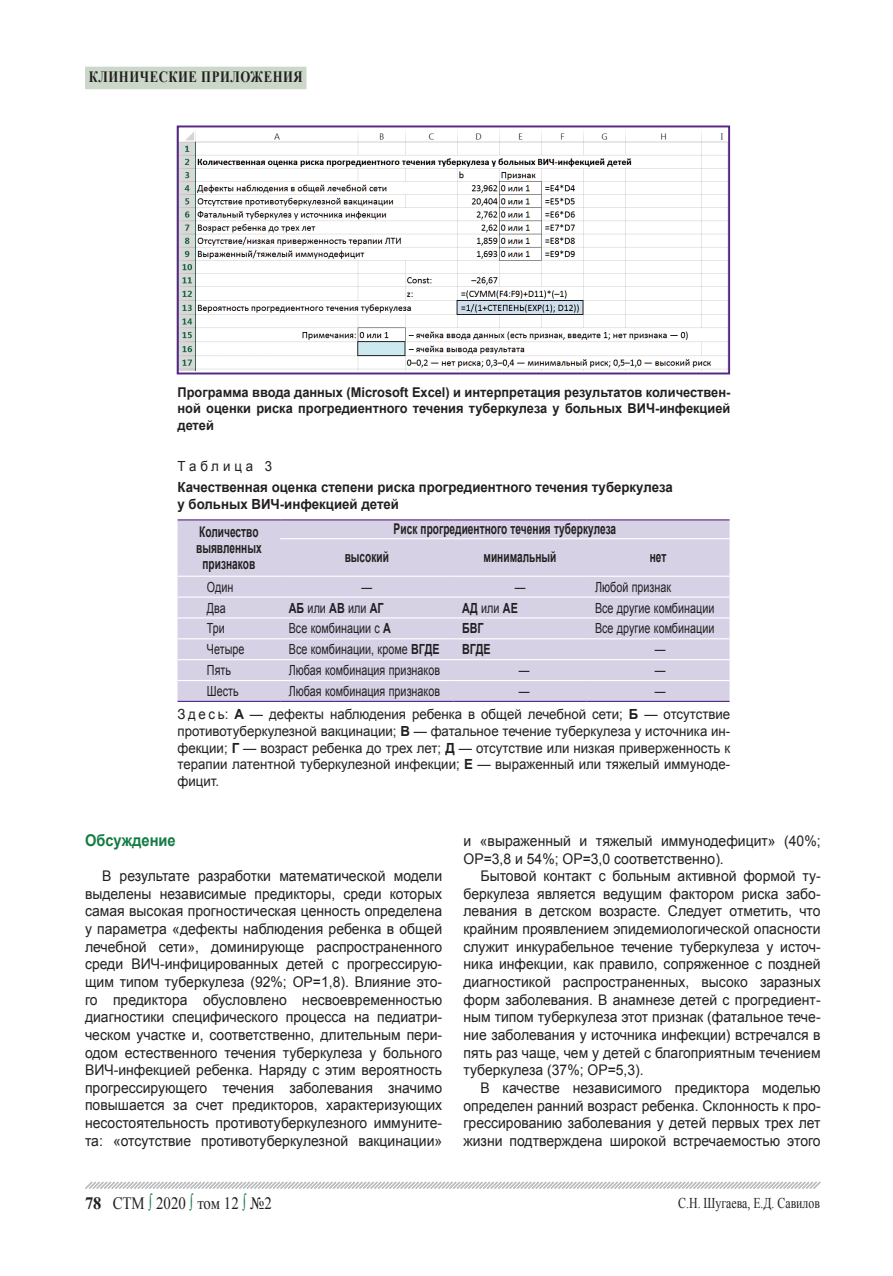
<style>
.page{position:relative;width:893px;height:1276px;background:#fff}
.page>*{position:absolute;margin:0;border:0;box-sizing:border-box;transform-origin:0 0}
.t1{font:17.4px "Times New Roman";color:#231f20;scale:.86 1}
.t2{font:700 16.2px "Arial";color:#127c43;scale:.9 1}
.t3{font:700 15.75px "Times New Roman";letter-spacing:.04em;color:#231f20;scale:.81 1}
.t4{font:15px "Times New Roman";color:#231f20;scale:.79 1}
.t5{font:700 14.85px/16.2px "Arial";letter-spacing:.005em;color:#231f20;text-align:center;scale:.68 1}
.t6{font:14.7px/17.7px "Arial";color:#231f20;text-align:justify;scale:.95 1}
.t7{font:13.95px/23.1px "Arial";color:#231f20;scale:.77 1}
.t8{font:13.95px/16.8px "Arial";color:#231f20;text-align:justify;scale:.95 1}
.t9{font:700 13.95px/16.8px "Arial";color:#231f20;scale:.95 1}
.t10{font:700 13.95px "Arial";color:#231f20;scale:.77 1}
.t11{font:13.95px "Arial";letter-spacing:.3em;color:#231f20;scale:.95 1}
.t12{font:700 13.5px/16.2px "Arial";color:#231f20;text-align:justify;scale:.95 1}
.s1{font-weight:400}
.s2{font-weight:700}
.s3{color:#127c43}
</style>
<div class="page">
<div style="left:85px;top:67px;width:221px;height:22px;background:#cbd8c9"></div>
<svg style="left:85px;top:1181px;width:736px;height:8px"></svg>
<img style="left:180px;top:131px;width:547px;height:239px">
<div style="left:177px;top:125px;width:553px;height:249px;border:2px solid #542685"></div>
<div style="left:178px;top:520px;width:552px;height:181px;background:#d7d1e6"></div>
<hr style="left:280px;top:538px;width:174px;height:1px;background:#fff">
<hr style="left:454px;top:538px;width:132px;height:1px;background:#fff">
<hr style="left:586px;top:538px;width:144px;height:1px;background:#fff">
<hr style="left:178px;top:575px;width:102px;height:2px;background:#fff">
<hr style="left:280px;top:575px;width:174px;height:2px;background:#fff">
<hr style="left:454px;top:575px;width:132px;height:2px;background:#fff">
<hr style="left:586px;top:575px;width:144px;height:2px;background:#fff">
<hr style="left:178px;top:596px;width:102px;height:1px;background:#fff">
<hr style="left:280px;top:596px;width:174px;height:1px;background:#fff">
<hr style="left:454px;top:596px;width:132px;height:1px;background:#fff">
<hr style="left:586px;top:596px;width:144px;height:1px;background:#fff">
<hr style="left:178px;top:617px;width:102px;height:1px;background:#fff">
<hr style="left:280px;top:617px;width:174px;height:1px;background:#fff">
<hr style="left:454px;top:617px;width:132px;height:1px;background:#fff">
<hr style="left:586px;top:617px;width:144px;height:1px;background:#fff">
<hr style="left:178px;top:638px;width:102px;height:1px;background:#fff">
<hr style="left:280px;top:638px;width:174px;height:1px;background:#fff">
<hr style="left:454px;top:638px;width:132px;height:1px;background:#fff">
<hr style="left:586px;top:638px;width:144px;height:1px;background:#fff">
<hr style="left:178px;top:659px;width:102px;height:1px;background:#fff">
<hr style="left:280px;top:659px;width:174px;height:1px;background:#fff">
<hr style="left:454px;top:659px;width:132px;height:1px;background:#fff">
<hr style="left:586px;top:659px;width:144px;height:1px;background:#fff">
<hr style="left:178px;top:680px;width:102px;height:1px;background:#fff">
<hr style="left:280px;top:680px;width:174px;height:1px;background:#fff">
<hr style="left:454px;top:680px;width:132px;height:1px;background:#fff">
<hr style="left:586px;top:680px;width:144px;height:1px;background:#fff">
<hr style="left:178px;top:519px;width:102px;height:1px;background:#542685">
<hr style="left:280px;top:519px;width:174px;height:1px;background:#542685">
<hr style="left:454px;top:519px;width:132px;height:1px;background:#542685">
<hr style="left:586px;top:519px;width:144px;height:1px;background:#542685">
<hr style="left:178px;top:701px;width:102px;height:1px;background:#542685">
<hr style="left:280px;top:701px;width:174px;height:1px;background:#542685">
<hr style="left:454px;top:701px;width:132px;height:1px;background:#542685">
<hr style="left:586px;top:701px;width:144px;height:1px;background:#542685">
<p class="t3" style="left:89px;top:66px;width:266px">клинические приложения</p>
<p class="t12" style="left:178px;top:385px;width:583px">Программа ввода данных (Microsoft Excel) и интерпретация результатов количествен&shy;ной оценки риска прогредиентного течения туберкулеза у больных ВИЧ-инфекцией детей</p>
<p class="t11" style="left:178px;top:457px;width:101px">Таблица 3</p>
<p class="t9" style="left:178px;top:479px;width:523px">Качественная оценка степени риска прогредиентного течения туберкулеза у больных ВИЧ-инфекцией детей</p>
<p class="t5" style="left:196px;top:524px;width:98px">Количество выявленных признаков</p>
<p class="t5" style="left:394px;top:521px;width:329px">Риск прогредиентного течения туберкулеза</p>
<p class="t5" style="left:345px;top:549px;width:67px">высокий</p>
<p class="t5" style="left:484px;top:549px;width:109px">минимальный</p>
<p class="t5" style="left:650px;top:549px;width:26px">нет</p>
<p class="t7" style="left:207px;top:575px;width:36px">Один</p>
<p class="t7" style="left:362px;top:575px;width:15px">—</p>
<p class="t7" style="left:515px;top:575px;width:15px">—</p>
<p class="t7" style="left:595px;top:575px;width:100px">Любой признак</p>
<p class="t7" style="left:207px;top:596px;width:26px">Два</p>
<p class="t10" style="left:289px;top:598px;width:125px">АБ <span class="s1">или</span> АВ <span class="s1">или</span> АГ</p>
<p class="t10" style="left:462px;top:598px;width:74px">АД <span class="s1">или</span> АЕ</p>
<p class="t7" style="left:595px;top:596px;width:156px">Все другие комбинации</p>
<p class="t7" style="left:207px;top:617px;width:25px">Три</p>
<p class="t7" style="left:289px;top:617px;width:134px">Все комбинации с <span class="s2">А</span></p>
<p class="t10" style="left:462px;top:619px;width:30px">БВГ</p>
<p class="t7" style="left:595px;top:617px;width:156px">Все другие комбинации</p>
<p class="t7" style="left:207px;top:638px;width:50px">Четыре</p>
<p class="t7" style="left:289px;top:638px;width:197px">Все комбинации, кроме <span class="s2">ВГДЕ</span></p>
<p class="t10" style="left:462px;top:640px;width:38px">ВГДЕ</p>
<p class="t7" style="left:655px;top:638px;width:15px">—</p>
<p class="t7" style="left:207px;top:659px;width:33px">Пять</p>
<p class="t7" style="left:289px;top:659px;width:198px">Любая комбинация признаков</p>
<p class="t7" style="left:519px;top:659px;width:15px">—</p>
<p class="t7" style="left:655px;top:659px;width:15px">—</p>
<p class="t7" style="left:207px;top:680px;width:43px">Шесть</p>
<p class="t7" style="left:289px;top:680px;width:198px">Любая комбинация признаков</p>
<p class="t7" style="left:519px;top:680px;width:15px">—</p>
<p class="t7" style="left:178px;top:680px;width:719px;text-indent:477px">—<br>З д е с ь: <span class="s2">А</span> — дефекты наблюдения ребенка в общей лечебной сети; <span class="s2">Б</span> — отсутствие</p>
<p class="t8" style="left:178px;top:722px;width:583px">противотуберкулезной вакцинации; <span class="s2">В</span> — фатальное течение туберкулеза у источника ин&shy;фекции; <span class="s2">Г</span> — возраст ребенка до трех лет; <span class="s2">Д</span> — отсутствие или низкая приверженность к терапии латентной туберкулезной инфекции; <span class="s2">Е</span> — выраженный или тяжелый иммуноде&shy;фицит.</p>
<p class="t2" style="left:85px;top:830px;width:102px">Обсуждение</p>
<p class="t6" style="left:85px;top:867px;width:377px;text-indent:17px">В результате разработки математической модели выделены независимые предикторы, среди которых самая высокая прогностическая ценность определена у параметра «дефекты наблюдения ребенка в общей лечебной сети», доминирующе распространенного среди ВИЧ-инфицированных детей с прогрессирую&shy;щим типом туберкулеза (92%; ОР=1,8). Влияние это&shy;го предиктора обусловлено несвоевременностью диагностики специфического процесса на педиатри&shy;ческом участке и, соответственно, длительным пери&shy;одом естественного течения туберкулеза у больного ВИЧ-инфекцией ребенка. Наряду с этим вероятность прогрессирующего течения заболевания значимо повышается за счет предикторов, характеризующих несостоятельность противотуберкулезного иммуните&shy;та: «отсутствие противотуберкулезной вакцинации»</p>
<p class="t1" style="left:85px;top:1191px;width:219px"><span class="s2">78</span> СТМ <span class="s3">∫</span> 2020 <span class="s3">∫</span> том 12 <span class="s3">∫</span> №2</p>
<p class="t6" style="left:463px;top:832px;width:377px">и «выраженный и тяжелый иммунодефицит» (40%;<br>ОР=3,8 и 54%; ОР=3,0 соответственно).</p>
<p class="t6" style="left:463px;top:867px;width:377px;text-indent:17px">Бытовой контакт с больным активной формой ту&shy;беркулеза является ведущим фактором риска забо&shy;левания в детском возрасте. Следует отметить, что крайним проявлением эпидемиологической опасности служит инкурабельное течение туберкулеза у источ&shy;ника инфекции, как правило, сопряженное с поздней диагностикой распространенных, высоко заразных форм заболевания. В анамнезе детей с прогредиент&shy;ным типом туберкулеза этот признак (фатальное тече&shy;ние заболевания у источника инфекции) встречался в пять раз чаще, чем у детей с благоприятным течением туберкулеза (37%; ОР=5,3).</p>
<p class="t6" style="left:463px;top:1079px;width:377px;text-indent:17px">В качестве независимого предиктора моделью определен ранний возраст ребенка. Склонность к про&shy;грессированию заболевания у детей первых трех лет жизни подтверждена широкой встречаемостью этого</p>
<p class="t4" style="left:678px;top:1193px;width:181px">С.Н. Шугаева, Е.Д. Савилов</p>
</div>
